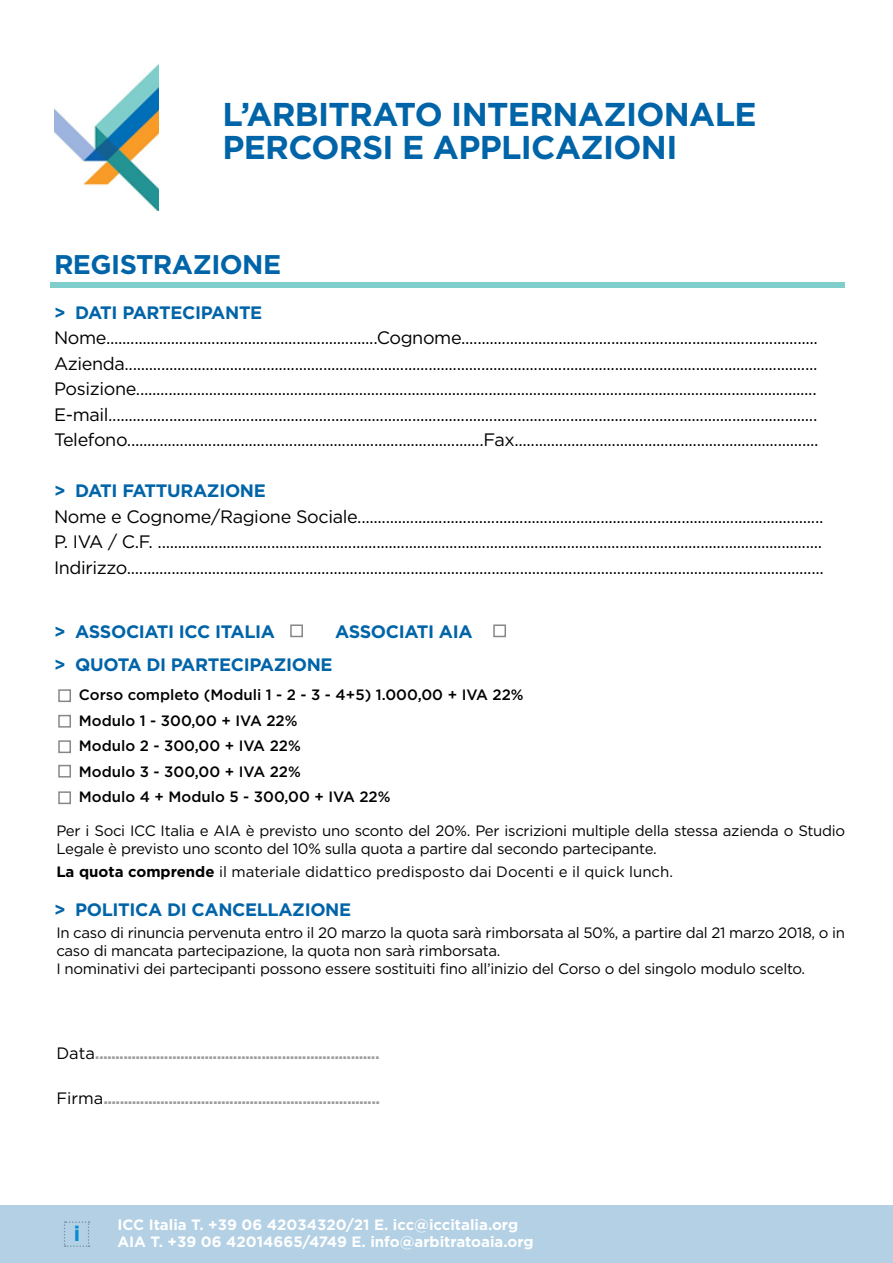
<style>
.page{position:relative;width:893px;height:1263px;background:#fff}
.page>*{position:absolute;margin:0;border:0;box-sizing:border-box;transform-origin:0 0}
.t1{font:700 33px/33px "Gotham";letter-spacing:-.02em;color:#0064a8}
.t2{font:700 27px "Gotham";letter-spacing:-.02em;color:#0064a8}
.t3{font:700 21px "Gotham";color:#009fe3}
.t4{font:18px/25.5px "Gotham";letter-spacing:-.02em;color:#000;text-align:justify}
.t5{font:700 18px "Gotham";letter-spacing:-.02em;color:#0064a8}
.t6{font:700 16.5px "Gotham";color:#9d9d9c}
.t7{font:15px/18px "Gotham";letter-spacing:-.02em;color:#000}
.t8{font:500 15px/25.5px "Gotham";color:#000}
.t9{font:700 15px/16.5px "Gotham";color:#fff}
.t10{font:15px "Gotham";color:#000}
.s1{font-weight:700}
.s2{font-weight:400;color:#000}
</style>
<div class="page">
<div style="left:58px;top:689px;width:13px;height:13px;border:2px solid #878787"></div>
<div style="left:58px;top:715px;width:13px;height:13px;border:2px solid #878787"></div>
<div style="left:58px;top:740px;width:13px;height:13px;border:2px solid #878787"></div>
<div style="left:58px;top:765px;width:13px;height:12px;border:2px solid #878787"></div>
<div style="left:58px;top:791px;width:13px;height:13px;border:2px solid #878787"></div>
<div style="left:290px;top:624px;width:13px;height:13px;border:2px solid #878787"></div>
<div style="left:493px;top:624px;width:13px;height:13px;border:2px solid #878787"></div>
<div style="left:51px;top:282px;width:794px;height:6px;background:#7fcecb"></div>
<div style="left:0;top:1205px;width:893px;height:58px;background:#b3d0e4"></div>
<img style="left:54px;top:63px;width:105px;height:147px">
<h1 class="t1" style="left:222px;top:98px;width:536px">L’ARBITRATO INTERNAZIONALE<br>PERCORSI E APPLICAZIONI</h1>
<h2 class="t2" style="left:54px;top:246px;width:229px">REGISTRAZIONE</h2>
<p class="t5" style="left:54px;top:300px;width:210px">&gt; DATI PARTECIPANTE</p>
<p class="t4" style="left:54px;top:325px;width:766px">Nome...................................................................Cognome........................................................................................<br>Azienda...........................................................................................................................................................................<br>Posizione........................................................................................................................................................................<br>E-mail...............................................................................................................................................................................<br>Telefono........................................................................................Fax...........................................................................</p>
<p class="t5" style="left:54px;top:479px;width:213px">&gt; DATI FATTURAZIONE</p>
<p class="t4" style="left:54px;top:503px;width:771px">Nome e Cognome/Ragione Sociale...................................................................................................................<br>P. IVA / C.F. ....................................................................................................................................................................<br>Indirizzo............................................................................................................................................................................</p>
<p class="t5" style="left:54px;top:620px;width:223px">&gt; ASSOCIATI ICC ITALIA</p>
<p class="t5" style="left:335px;top:620px;width:139px">ASSOCIATI AIA</p>
<p class="t5" style="left:54px;top:653px;width:280px">&gt; QUOTA DI PARTECIPAZIONE</p>
<p class="t8" style="left:79px;top:682px;width:446px">Corso completo (Moduli 1 - 2 - 3 - 4+5) 1.000,00 + IVA 22%<br>Modulo 1 - 300,00 + IVA 22%<br>Modulo 2 - 300,00 + IVA 22%<br>Modulo 3 - 300,00 + IVA 22%<br>Modulo 4 + Modulo 5 - 300,00 + IVA 22%</p>
<p class="t7" style="left:56px;top:822px;width:790px">Per i Soci ICC Italia e AIA è previsto uno sconto del 20%. Per iscrizioni multiple della stessa azienda o Studio<br>Legale è previsto uno sconto del 10% sulla quota a partire dal secondo partecipante.</p>
<p class="t10" style="left:56px;top:862px;width:618px"><span class="s1">La quota comprende</span> il materiale didattico predisposto dai Docenti e il quick lunch.</p>
<p class="t5" style="left:54px;top:897px;width:299px">&gt; POLITICA DI CANCELLAZIONE</p>
<p class="t7" style="left:56px;top:923px;width:790px">In caso di rinuncia pervenuta entro il 20 marzo la quota sarà rimborsata al 50%, a partire dal 21 marzo 2018, o in caso di mancata partecipazione, la quota non sarà rimborsata.<br>I nominativi dei partecipanti possono essere sostituiti fino all’inizio del Corso o del singolo modulo scelto.</p>
<p class="t6" style="left:56px;top:1042px;width:325px"><span class="s2">Data</span>......................................................................</p>
<p class="t6" style="left:56px;top:1087px;width:325px"><span class="s2">Firma</span>....................................................................</p>
<p class="t3" style="left:74px;top:1220px;width:8px">i</p>
<p class="t9" style="left:117px;top:1216px;width:418px">ICC Italia T. +39 06 42034320/21 E. icc@iccitalia.org<br>AIA T. +39 06 42014665/4749 E. info@arbitratoaia.org</p>
</div>
